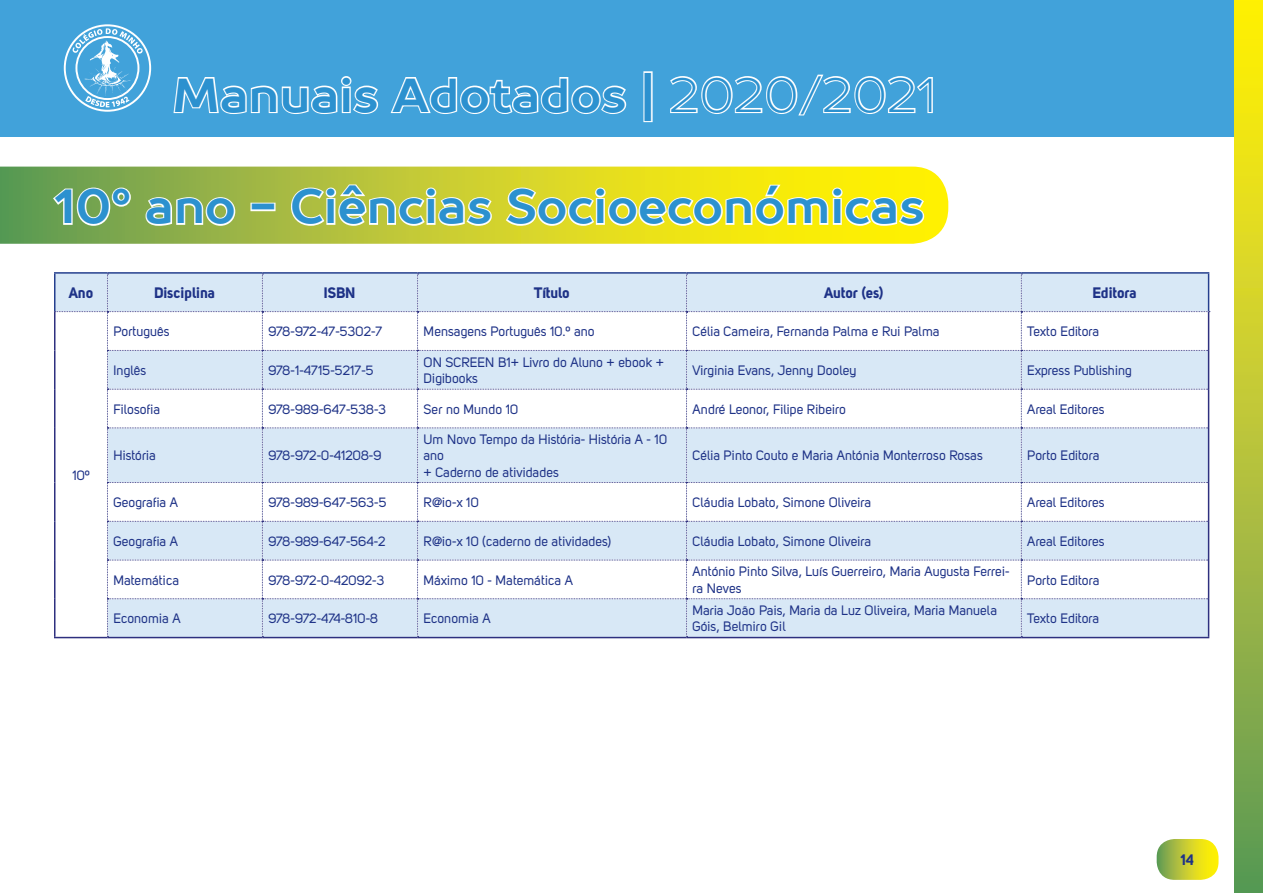
<style>
.page{position:relative;width:1263px;height:893px;background:#fff}
.page>*{position:absolute;margin:0;border:0;box-sizing:border-box;transform-origin:0 0}
.Paragraph_Style_1{font:700 47.85px "TT Prosto Sans";color:#2c91cf}
.t1{font:700 47.55px "TT Prosto Sans";color:#2c91cf}
.tabela_cabecalho{font:15px "Uni Sans Bold";color:#1e3287}
.tabela_texto{font:13.5px/16.2px "Uni Sans Regular";color:#1e3287}
.tabela_texto-2{font:13.5px "Uni Sans Regular";letter-spacing:-.03em;color:#1e3287}
.s1{font-weight:300}
</style>
<div class="page">
<svg style="left:1157px;top:839px;width:61px;height:41px"></svg>
<div style="left:0;top:0;width:1263px;height:136px;background:#41a2da"></div>
<svg style="left:64px;top:24px;width:87px;height:88px"></svg>
<svg style="left:173px;top:76px;width:206px;height:38px"></svg>
<svg style="left:390px;top:77px;width:237px;height:37px"></svg>
<div style="left:643px;top:71px;width:10px;height:51px;border:3px solid #fff"></div>
<svg style="left:670px;top:74px;width:263px;height:42px"></svg>
<div style="left:1235px;top:0;width:28px;height:893px;background:linear-gradient(to bottom,#fff20b,#5e975e)"></div>
<svg style="left:0;top:167px;width:948px;height:77px"></svg>
<svg style="left:51px;top:186px;width:81px;height:41px"></svg>
<svg style="left:144px;top:196px;width:93px;height:31px"></svg>
<div style="left:250px;top:203px;width:25px;height:8px;border:3px solid #fff"></div>
<svg style="left:290px;top:182px;width:203px;height:45px"></svg>
<svg style="left:504px;top:182px;width:422px;height:45px"></svg>
<hr style="left:54px;top:272px;width:53px;height:2px;background:#253f8e">
<hr style="left:107px;top:272px;width:155px;height:2px;background:#253f8e">
<hr style="left:262px;top:272px;width:156px;height:2px;background:#253f8e">
<hr style="left:418px;top:272px;width:268px;height:2px;background:#253f8e">
<hr style="left:686px;top:272px;width:335px;height:2px;background:#253f8e">
<hr style="left:1021px;top:272px;width:188px;height:2px;background:#253f8e">
<hr style="left:54px;top:637px;width:53px;height:1px;background:#2e307f">
<svg style="left:54px;top:274px;width:1156px;height:363px"></svg>
<hr style="left:107px;top:637px;width:155px;height:1px;background:#2e307f">
<hr style="left:262px;top:637px;width:156px;height:1px;background:#2e307f">
<hr style="left:418px;top:637px;width:268px;height:1px;background:#2e307f">
<hr style="left:686px;top:637px;width:335px;height:1px;background:#2e307f">
<hr style="left:1021px;top:637px;width:188px;height:1px;background:#2e307f">
<h2 class="t1" style="left:172px;top:64px;width:766px">Manuais Adotados | <span class="s1">2020/2021</span></h2>
<p class="Paragraph_Style_1" style="left:54px;top:175px;width:872px">10º ano - Ciências Socioeconómicas</p>
<p class="tabela_cabecalho" style="left:69px;top:283px;width:26px">Ano</p>
<p class="tabela_cabecalho" style="left:154px;top:283px;width:62px">Disciplina</p>
<p class="tabela_cabecalho" style="left:324px;top:283px;width:33px">ISBN</p>
<p class="tabela_cabecalho" style="left:534px;top:283px;width:37px">Título</p>
<p class="tabela_cabecalho" style="left:824px;top:283px;width:61px">Autor (es)</p>
<p class="tabela_cabecalho" style="left:1093px;top:283px;width:46px">Editora</p>
<p class="tabela_texto" style="left:72px;top:467px;width:19px">10º</p>
<p class="tabela_texto" style="left:113px;top:323px;width:58px">Português</p>
<p class="tabela_texto" style="left:268px;top:323px;width:116px">978-972-47-5302-7</p>
<p class="tabela_texto" style="left:424px;top:323px;width:173px">Mensagens Português 10.º ano</p>
<p class="tabela_texto" style="left:692px;top:323px;width:249px">Célia Cameira, Fernanda Palma e Rui Palma</p>
<p class="tabela_texto" style="left:1027px;top:323px;width:74px">Texto Editora</p>
<p class="tabela_texto" style="left:113px;top:362px;width:34px">Inglês</p>
<p class="tabela_texto" style="left:268px;top:362px;width:107px">978-1-4715-5217-5</p>
<p class="tabela_texto" style="left:424px;top:354px;width:242px">ON SCREEN B1+ Livro do Aluno + ebook +<br>Digibooks</p>
<p class="tabela_texto" style="left:692px;top:362px;width:166px">Virginia Evans, Jenny Dooley</p>
<p class="tabela_texto" style="left:1027px;top:362px;width:106px">Express Publishing</p>
<p class="tabela_texto" style="left:113px;top:401px;width:48px">Filosofia</p>
<p class="tabela_texto" style="left:268px;top:401px;width:120px">978-989-647-538-3</p>
<p class="tabela_texto" style="left:424px;top:401px;width:96px">Ser no Mundo 10</p>
<p class="tabela_texto" style="left:692px;top:401px;width:155px">André Leonor, Filipe Ribeiro</p>
<p class="tabela_texto" style="left:1027px;top:401px;width:79px">Areal Editores</p>
<p class="tabela_texto" style="left:113px;top:447px;width:44px">História</p>
<p class="tabela_texto" style="left:268px;top:447px;width:115px">978-972-0-41208-9</p>
<p class="tabela_texto" style="left:424px;top:431px;width:245px">Um Novo Tempo da História- História A - 10 ano</p>
<p class="tabela_texto" style="left:424px;top:464px;width:137px">+ Caderno de atividades</p>
<p class="tabela_texto" style="left:692px;top:447px;width:292px">Célia Pinto Couto e Maria Antónia Monterroso Rosas</p>
<p class="tabela_texto" style="left:1027px;top:447px;width:74px">Porto Editora</p>
<p class="tabela_texto" style="left:113px;top:494px;width:66px">Geografia A</p>
<p class="tabela_texto" style="left:268px;top:494px;width:120px">978-989-647-563-5</p>
<p class="tabela_texto" style="left:424px;top:494px;width:57px">R@io-x 10</p>
<p class="tabela_texto" style="left:692px;top:494px;width:180px">Cláudia Lobato, Simone Oliveira</p>
<p class="tabela_texto" style="left:1027px;top:494px;width:79px">Areal Editores</p>
<p class="tabela_texto" style="left:113px;top:533px;width:66px">Geografia A</p>
<p class="tabela_texto" style="left:268px;top:533px;width:119px">978-989-647-564-2</p>
<p class="tabela_texto" style="left:424px;top:533px;width:189px">R@io-x 10 (caderno de atividades)</p>
<p class="tabela_texto" style="left:692px;top:533px;width:180px">Cláudia Lobato, Simone Oliveira</p>
<p class="tabela_texto" style="left:1027px;top:533px;width:79px">Areal Editores</p>
<p class="tabela_texto" style="left:113px;top:572px;width:67px">Matemática</p>
<p class="tabela_texto" style="left:268px;top:572px;width:118px">978-972-0-42092-3</p>
<p class="tabela_texto" style="left:424px;top:572px;width:151px">Máximo 10 - Matemática A</p>
<p class="tabela_texto" style="left:692px;top:563px;width:319px">António Pinto Silva, Luís Guerreiro, Maria Augusta Ferrei&shy;ra Neves</p>
<p class="tabela_texto" style="left:1027px;top:572px;width:74px">Porto Editora</p>
<p class="tabela_texto" style="left:113px;top:610px;width:69px">Economia A</p>
<p class="tabela_texto-2" style="left:268px;top:611px;width:111px">978-972-474-810-8</p>
<p class="tabela_texto" style="left:424px;top:610px;width:69px">Economia A</p>
<p class="tabela_texto" style="left:692px;top:602px;width:306px">Maria João Pais, Maria da Luz Oliveira, Maria Manuela<br>Góis, Belmiro Gil</p>
<p class="tabela_texto" style="left:1027px;top:610px;width:74px">Texto Editora</p>
<p class="tabela_cabecalho" style="left:1181px;top:850px;width:15px">14</p>
</div>
